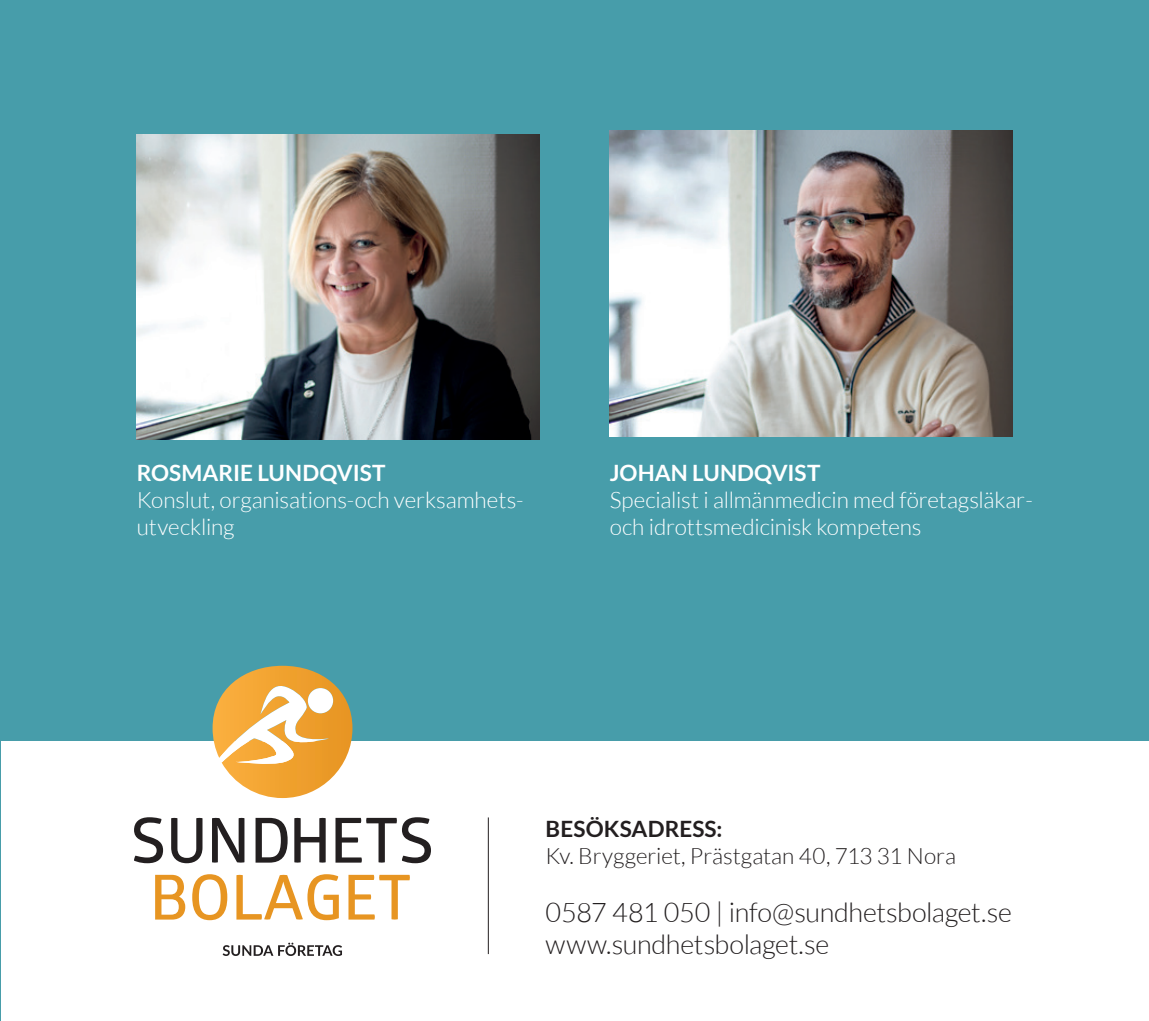
<style>
.page{position:relative;width:1149px;height:1021px;background:#fff}
.page>*{position:absolute;margin:0;border:0;box-sizing:border-box;transform-origin:0 0}
.t1{font:300 27px/32.4px "Lato";letter-spacing:-.015em;color:#231f20}
.t2{font:300 22.5px/27px "Lato";letter-spacing:-.005em;color:#fff}
.t3{font:300 22.5px "Lato";letter-spacing:-.005em;color:#231f20}
.t4{font:700 22.5px "Lato";letter-spacing:.005em;color:#fff}
.t5{font:700 22.5px "Lato";letter-spacing:.005em;color:#231f20}
</style>
<div class="page">
<div style="left:0;top:0;width:1148px;height:1020px;background:#479daa"></div>
<div style="left:1px;top:741px;width:1147px;height:279px;background:#fff"></div>
<svg style="left:134px;top:817px;width:29px;height:46px"></svg>
<svg style="left:171px;top:817px;width:31px;height:46px"></svg>
<svg style="left:212px;top:817px;width:32px;height:45px"></svg>
<svg style="left:255px;top:817px;width:32px;height:45px"></svg>
<svg style="left:294px;top:817px;width:31px;height:45px"></svg>
<svg style="left:335px;top:817px;width:96px;height:46px"></svg>
<svg style="left:155px;top:874px;width:30px;height:45px"></svg>
<svg style="left:192px;top:874px;width:35px;height:46px"></svg>
<svg style="left:236px;top:874px;width:103px;height:46px"></svg>
<svg style="left:348px;top:874px;width:62px;height:45px"></svg>
<svg style="left:212px;top:665px;width:140px;height:133px"></svg>
<div style="left:308px;top:688px;width:25px;height:25px;background:#fff;border-radius:50%"></div>
<svg style="left:222px;top:942px;width:120px;height:13px"></svg>
<hr style="left:488px;top:817px;width:1px;height:137px;background:#231f20">
<img style="left:136px;top:134px;width:403px;height:306px">
<img style="left:609px;top:131px;width:403px;height:305px">
<p class="t4" style="left:137px;top:459px;width:250px">ROSMARIE LUNDQVIST</p>
<p class="t2" style="left:137px;top:486px;width:386px">Konslut, organisations-och verksamhets&shy;utveckling</p>
<p class="t4" style="left:609px;top:459px;width:212px">JOHAN LUNDQVIST</p>
<p class="t2" style="left:609px;top:486px;width:424px">Specialist i allmänmedicin med företagsläkar&shy;och idrottsmedicinisk kompetens</p>
<p class="t5" style="left:545px;top:816px;width:178px">BESÖKSADRESS:</p>
<p class="t3" style="left:545px;top:844px;width:411px">Kv. Bryggeriet, Prästgatan 40, 713 31 Nora</p>
<p class="t1" style="left:545px;top:895px;width:467px">0587 481 050 | info@sundhetsbolaget.se www.sundhetsbolaget.se</p>
</div>
